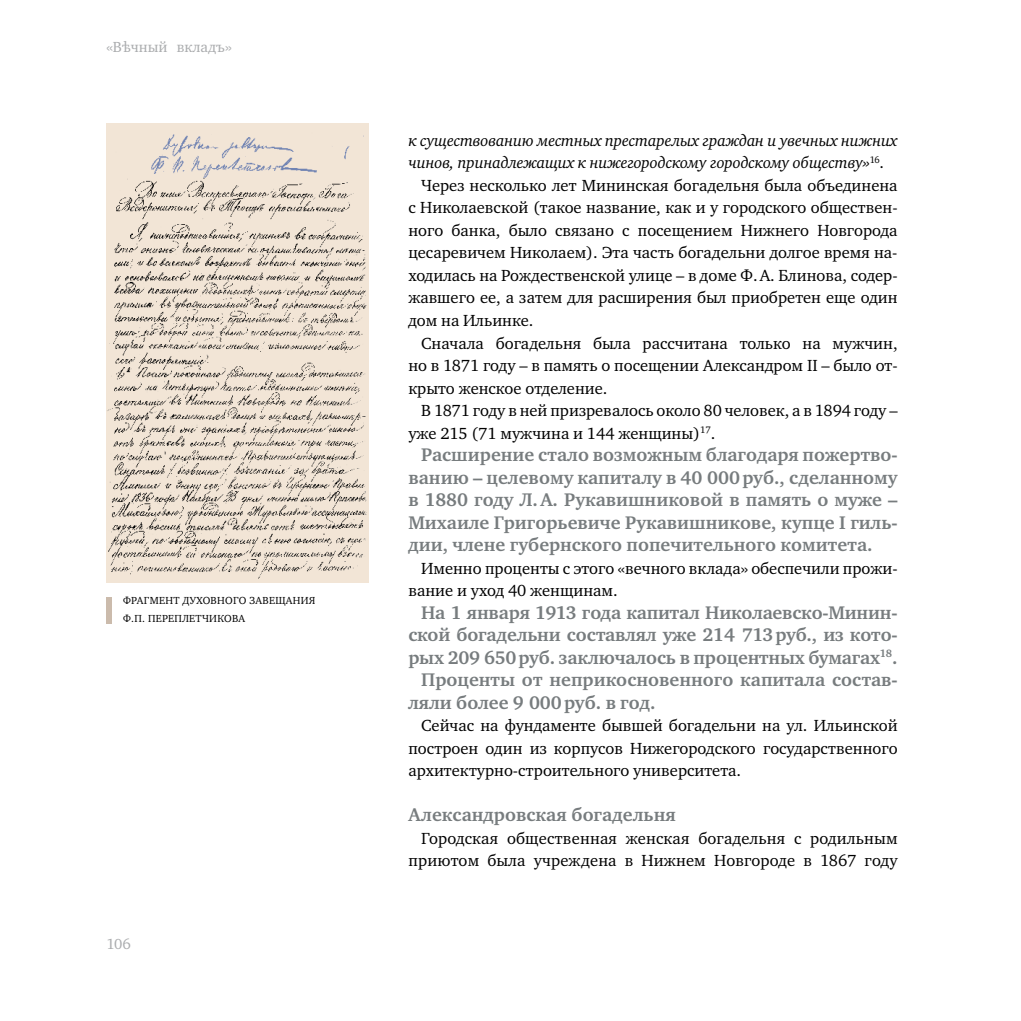
<style>
.page{position:relative;width:1021px;height:1021px;background:#fff}
.page>*{position:absolute;margin:0;border:0;box-sizing:border-box;transform-origin:0 0}
.t1{font:700 18.75px/22.5px "Charter ITC";color:#777c7e;text-align:justify}
.t2{font:16.5px/22.5px "Charter ITC";color:#000}
.t3{font:italic 16.5px "Charter ITC";letter-spacing:-.01em;color:#000}
.t4{font:15px "Charter ITC";color:#aaacae}
.t5{font:10.5px/18px "Charter ITC";letter-spacing:.03em;color:#000}
.s1{font-style:normal}
</style>
<div class="page">
<img style="left:106px;top:177px;width:262px;height:406px">
<div style="left:106px;top:596px;width:5px;height:27px;background:#cbbbac"></div>
<img style="left:106px;top:123px;width:262px;height:54px">
<p class="t4" style="left:106px;top:37px;width:127px">«Вѣчный вкладъ»</p>
<p class="t5" style="left:123px;top:591px;width:194px">ФРАГМЕНТ ДУХОВНОГО ЗАВЕЩАНИЯ<br>Ф.П. ПЕРЕПЛЕТЧИКОВА</p>
<p class="t4" style="left:106px;top:934px;width:26px">106</p>
<p class="t3" style="left:408px;top:130px;width:490px">к существованию местных престарелых граждан и увечных нижних</p>
<p class="t3" style="left:408px;top:153px;width:477px">чинов, принадлежащих к нижегородскому городскому обществу»<sup>16</sup><span class="s1">.</span></p>
<p class="t2" style="left:421px;top:174px;width:478px">Через несколько лет Мининская богадельня была объединена</p>
<p class="t2" style="left:408px;top:196px;width:490px">с Николаевской (такое название, как и у городского обществен‑</p>
<p class="t2" style="left:408px;top:219px;width:490px">ного банка, было связано с посещением Нижнего Новгорода</p>
<p class="t2" style="left:408px;top:241px;width:490px">цесаревичем Николаем). Эта часть богадельни долгое время на‑</p>
<p class="t2" style="left:408px;top:264px;width:490px">ходилась на Рождественской улице – в доме Ф.А. Блинова, содер‑</p>
<p class="t2" style="left:408px;top:286px;width:490px">жавшего ее, а затем для расширения был приобретен еще один</p>
<p class="t2" style="left:408px;top:309px;width:127px">дом на Ильинке.</p>
<p class="t2" style="left:421px;top:331px;width:478px">Сначала богадельня была рассчитана только на мужчин,</p>
<p class="t2" style="left:408px;top:354px;width:490px">но в 1871 году – в память о посещении Александром II – было от‑</p>
<p class="t2" style="left:408px;top:376px;width:200px">крыто женское отделение.</p>
<p class="t2" style="left:421px;top:399px;width:478px">В 1871 году в ней призревалось около 80 человек, а в 1894 году –</p>
<p class="t2" style="left:408px;top:421px;width:308px">уже 215 (71 мужчина и 144 женщины)<sup>17</sup>.</p>
<p class="t1" style="left:408px;top:443px;width:490px;text-indent:13px">Расширение стало возможным благодаря пожертво&shy;ванию – целевому капиталу в 40 000руб., сделанному в 1880 году Л.А. Рукавишниковой в память о муже – Михаиле Григорьевиче Рукавишникове, купце I гиль&shy;дии, члене губернского попечительного комитета.</p>
<p class="t2" style="left:408px;top:556px;width:491px;text-indent:13px">Именно проценты с этого «вечного вклада» обеспечили прожи‑ вание и уход 40 женщинам.</p>
<p class="t1" style="left:421px;top:601px;width:478px">На 1 января 1913 года капитал Николаевско-Минин-</p>
<p class="t1" style="left:408px;top:623px;width:490px">ской богадельни составлял уже 214 713руб., из кото-</p>
<p class="t1" style="left:408px;top:646px;width:490px">рых 209 650руб. заключалось в процентных бумагах<sup>18</sup>.</p>
<p class="t1" style="left:421px;top:668px;width:478px">Проценты от неприкосновенного капитала состав-</p>
<p class="t1" style="left:408px;top:691px;width:248px">ляли более 9 000руб. в год.</p>
<p class="t2" style="left:408px;top:714px;width:490px;text-align:justify;text-indent:13px">Сейчас на фундаменте бывшей богадельни на ул. Ильинской построен один из корпусов Нижегородского государственного архитектурно-строительного университета.</p>
<p class="t1" style="left:408px;top:803px;width:269px">Александровская богадельня</p>
<p class="t2" style="left:408px;top:826px;width:490px;text-align:right">Городская общественная женская богадельня с родильным приютом была учреждена в Нижнем Новгороде в 1867 году</p>
</div>
